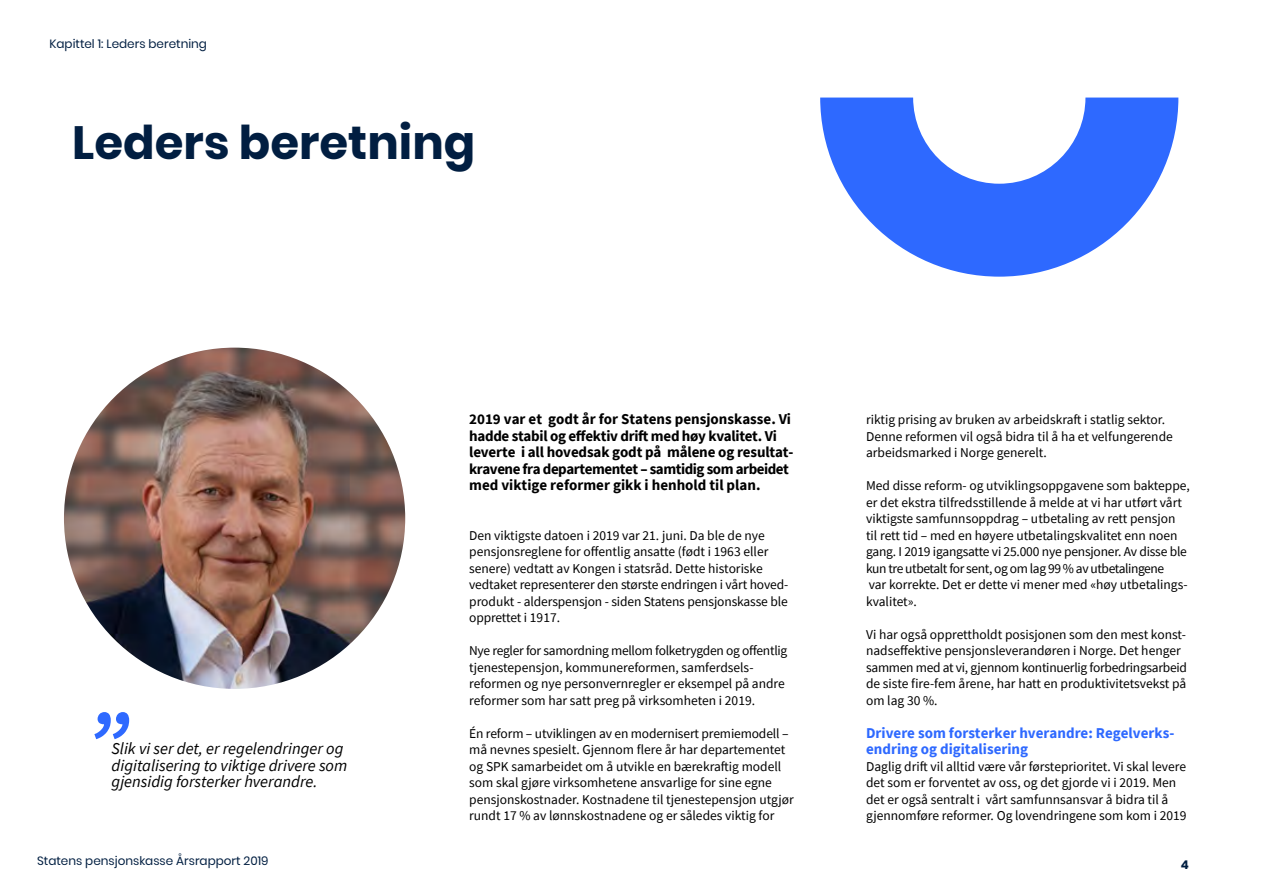
<style>
.page{position:relative;width:1263px;height:893px;background:#fff}
.page>*{position:absolute;margin:0;border:0;box-sizing:border-box;transform-origin:0 0}
.t1{font:italic 700 84px "Source Sans Pro";color:#2e69ff}
.t2{font:700 46.5px "Poppins";color:#011e41}
.t3{font:italic 16.5px/16.5px "Source Sans Pro";color:#000}
.t4{font:700 15px/16.5px "Source Sans Pro";letter-spacing:-.01em;color:#000}
.t5{font:700 15px/16.5px "Source Sans Pro";color:#2e69ff}
.t6{font:13.5px/16.5px "Source Sans Pro";color:#000}
.t7{font:12px "Poppins";color:#011e41}
.t8{font:700 12px "Poppins";color:#011e41}
</style>
<div class="page">
<img style="left:64px;top:348px;width:341px;height:341px;border-radius:171px">
<svg style="left:820px;top:98px;width:358px;height:179px;fill:#2e69ff"></svg>
<p class="t7" style="left:49px;top:37px;width:159px">Kapittel 1: Leders beretning</p>
<h2 class="t2" style="left:72px;top:116px;width:404px">Leders beretning</h2>
<h1 class="t1" style="left:85px;top:686px;width:44px">”</h1>
<p class="t3" style="left:112px;top:773px;width:207px">gjensidig forsterker hverandre.</p>
<p class="t3" style="left:112px;top:740px;width:237px">Slik vi ser det, er regelendringer og digitalisering to viktige drivere som</p>
<p class="t4" style="left:469px;top:411px;width:326px">2019 var et godt år for Statens pensjonskasse. Vi hadde stabil og effektiv drift med høy kvalitet. Vi leverte i all hovedsak godt på målene og resultat&shy;kravene fra departementet – samtidig som arbeidet med viktige reformer gikk i henhold til plan.</p>
<p class="t6" style="left:469px;top:527px;width:321px">Den viktigste datoen i 2019 var 21. juni. Da ble de nye pensjonsreglene for offentlig ansatte (født i 1963 eller senere) vedtatt av Kongen i statsråd. Dette historiske vedtaket representerer den største endringen i vårt hoved&shy;produkt - alderspensjon - siden Statens pensjonskasse ble opprettet i 1917.</p>
<p class="t6" style="left:469px;top:642px;width:320px">Nye regler for samordning mellom folketrygden og offentlig tjenestepensjon, kommunereformen, samferdsels&shy;reformen og nye personvernregler er eksempel på andre reformer som har satt preg på virksomheten i 2019.</p>
<p class="t6" style="left:469px;top:725px;width:326px">Én reform – utviklingen av en modernisert premiemodell – må nevnes spesielt. Gjennom flere år har departementet og SPK samarbeidet om å utvikle en bærekraftig modell som skal gjøre virksomhetene ansvarlige for sine egne pensjonskostnader. Kostnadene til tjenestepensjon utgjør rundt 17 % av lønnskostnadene og er således viktig for</p>
<p class="t6" style="left:866px;top:411px;width:308px">riktig prising av bruken av arbeidskraft i statlig sektor.<br>Denne reformen vil også bidra til å ha et velfungerende arbeidsmarked i Norge generelt.</p>
<p class="t6" style="left:866px;top:477px;width:325px">Med disse reform- og utviklingsoppgavene som bakteppe, er det ekstra tilfredsstillende å melde at vi har utført vårt viktigste samfunnsoppdrag – utbetaling av rett pensjon til rett tid – med en høyere utbetalingskvalitet enn noen gang. I 2019 igangsatte vi 25.000 nye pensjoner. Av disse ble kun tre utbetalt for sent, og om lag 99 % av utbetalingene<br>var korrekte. Det er dette vi mener med «høy utbetalings&shy;kvalitet».</p>
<p class="t6" style="left:866px;top:626px;width:322px">Vi har også opprettholdt posisjonen som den mest konst&shy;nadseffektive pensjonsleverandøren i Norge. Det henger sammen med at vi, gjennom kontinuerlig forbedringsarbeid de siste fire-fem årene, har hatt en produktivitetsvekst på om lag 30 %.</p>
<p class="t5" style="left:866px;top:724px;width:310px">Drivere som forsterker hverandre: Regelverks&shy;endring og digitalisering</p>
<p class="t6" style="left:866px;top:758px;width:322px">Daglig drift vil alltid være vår førsteprioritet. Vi skal levere det som er forventet av oss, og det gjorde vi i 2019. Men det er også sentralt i vårt samfunnsansvar å bidra til å gjennomføre reformer. Og lovendringene som kom i 2019</p>
<p class="t7" style="left:37px;top:854px;width:233px">Statens pensjonskasse Årsrapport 2019</p>
<p class="t8" style="left:1181px;top:857px;width:10px">4</p>
</div>
